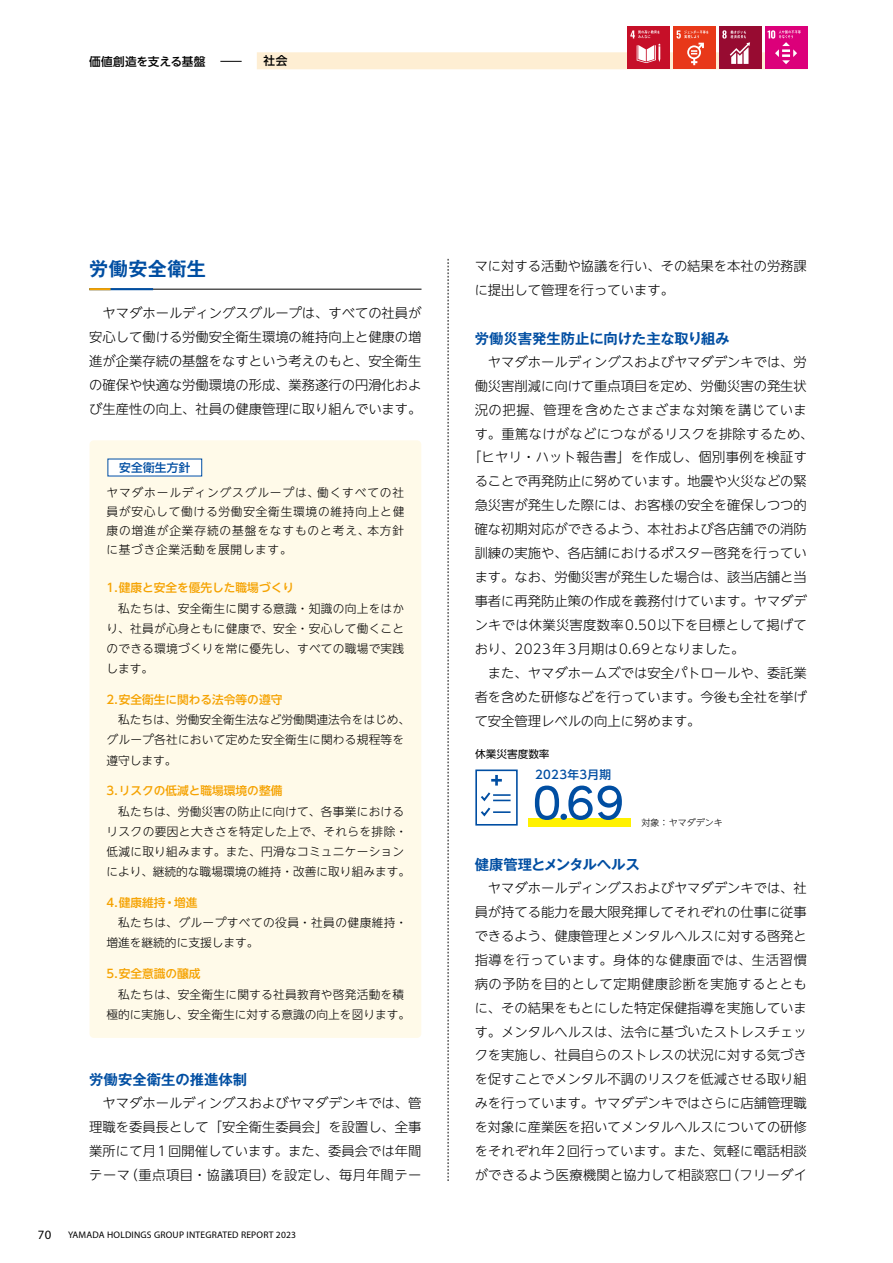
<style>
.page{position:relative;width:893px;height:1263px;background:#fff}
.page>*{position:absolute;margin:0;border:0;box-sizing:border-box;transform-origin:0 0}
.t1{font:51px "Sofia Pro";color:#004ea2}
.t2{font:700 19.2px "Gothic MB101 Pr 5 De";letter-spacing:.02em;color:#004ea2}
.t3{font:700 14.4px "Gothic MB101 Pr 5 De";color:#004ea2}
.t4{font:700 14.4px "Gothic MB101 Pr 5 De";letter-spacing:-.02em;color:#004ea2}
.t5{font:300 13.35px/23.9px "UD Shin Go NT Pro";color:#000;text-align:justify}
.t6{font:300 13.35px "UD Shin Go NT Pro";letter-spacing:.025em;color:#000}
.t7{font:300 13.35px "UD Shin Go NT Pro";letter-spacing:.02em;color:#000}
.t8{font:300 13.35px "UD Shin Go NT Pro";letter-spacing:.045em;color:#000}
.t9{font:300 13.35px "UD Shin Go NT Pro";letter-spacing:.03em;color:#000}
.t10{font:12.75px "Myriad Pro";color:#000}
.t11{font:300 11.7px/20.2px "UD Shin Go NT Pro";letter-spacing:.02em;color:#000;text-align:justify}
.t12{font:300 11.7px/20.2px "UD Shin Go NT Pro";color:#000}
.t13{font:500 11.7px "UD Shin Go NT Pro";color:#f5a200}
.t14{font:500 11.7px "UD Shin Go NT Pro";letter-spacing:.025em;color:#004ea2}
.t15{font:500 11.7px "UD Shin Go NT Pro";letter-spacing:-.015em;color:#000}
.t16{font:500 11.7px "UD Shin Go NT Pro";letter-spacing:.005em;color:#000}
.t17{font:10.65px "UD Shin Go NT Pro";color:#000}
.t18{font:9.6px "Myriad Pro";letter-spacing:.02em;color:#000}
.t19{font:300 9px "UD Shin Go NT Pro";color:#000}
</style>
<div class="page">
<svg style="left:448px;top:259px;width:1px;height:922px"></svg>
<hr style="left:89px;top:289px;width:332px;height:1px;background:#000">
<hr style="left:89px;top:288px;width:64px;height:2px;background:#004ea2">
<hr style="left:89px;top:288px;width:22px;height:2px;background:#f5a200">
<div style="left:475px;top:769px;width:43px;height:56px;border:2px solid #004ea2"></div>
<svg style="left:481px;top:775px;width:30px;height:42px"></svg>
<div style="left:528px;top:819px;width:103px;height:8px;background:#fff100"></div>
<div style="left:90px;top:440px;width:331px;height:598px;background:#fffae9;border-radius:4px"></div>
<div style="left:108px;top:459px;width:94px;height:17px;background:#fff"></div>
<div style="left:257px;top:52px;width:550px;height:17px;background:#feeed3"></div>
<svg style="left:220px;top:61px;width:22px;height:1px"></svg>
<div style="left:765px;top:27px;width:42px;height:42px;background:#dc007a"></div>
<svg style="left:767px;top:30px;width:34px;height:34px"></svg>
<div style="left:673px;top:27px;width:42px;height:42px;background:#e83819"></div>
<svg style="left:677px;top:30px;width:31px;height:35px"></svg>
<div style="left:719px;top:27px;width:42px;height:42px;background:#970b31"></div>
<svg style="left:722px;top:30px;width:28px;height:34px"></svg>
<div style="left:627px;top:27px;width:42px;height:42px;background:#c60f28"></div>
<svg style="left:637px;top:44px;width:23px;height:19px"></svg>
<svg style="left:630px;top:30px;width:30px;height:8px"></svg>
<p class="t15" style="left:89px;top:52px;width:118px">価値創造を支える基盤</p>
<p class="t16" style="left:264px;top:51px;width:25px">社会</p>
<h2 class="t2" style="left:89px;top:252px;width:118px">労働安全衛生</h2>
<p class="t5" style="left:89px;top:301px;width:334px;text-indent:13px">ヤマダホールディングスグループは、すべての社員が安心して働ける労働安全衛生環境の維持向上と健康の増進が企業存続の基盤をなすという考えのもと、安全衛生の確保や快適な労働環境の形成、業務遂行の円滑化および生産性の向上、社員の健康管理に取り組んでいます。</p>
<p class="t14" style="left:119px;top:458px;width:73px">安全衛生方針</p>
<p class="t11" style="left:107px;top:482px;width:299px;line-height:19.2px">ヤマダホールディングスグループは、働くすべての社員が安心して働ける労働安全衛生環境の維持向上と健康の増進が企業存続の基盤をなすものと考え、本方針に基づき企業活動を展開します。</p>
<p class="t13" style="left:107px;top:578px;width:189px">1.健康と安全を優先した職場づくり</p>
<p class="t11" style="left:107px;top:598px;width:299px;text-indent:12px">私たちは、安全衛生に関する意識・知識の向上をはかり、社員が心身ともに健康で、安全・安心して働くことのできる環境づくりを常に優先し、すべての職場で実践します。</p>
<p class="t13" style="left:107px;top:690px;width:177px">2.安全衛生に関わる法令等の遵守</p>
<p class="t12" style="left:107px;top:709px;width:305px;text-indent:12px">私たちは、労働安全衛生法など労働関連法令をはじめ、グループ各社において定めた安全衛生に関わる規程等を遵守します。</p>
<p class="t13" style="left:107px;top:781px;width:177px">3.リスクの低減と職場環境の整備</p>
<p class="t11" style="left:107px;top:801px;width:305px;text-align:center">私たちは、労働災害の防止に向けて、各事業における<br>リスクの要因と大きさを特定した上で、それらを排除・低減に取り組みます。また、円滑なコミュニケーションにより、継続的な職場環境の維持・改善に取り組みます。</p>
<p class="t13" style="left:107px;top:893px;width:93px">4.健康維持・増進</p>
<p class="t11" style="left:107px;top:912px;width:302px;text-indent:12px">私たちは、グループすべての役員・社員の健康維持・増進を継続的に支援します。</p>
<p class="t13" style="left:107px;top:964px;width:95px">5.安全意識の醸成</p>
<p class="t12" style="left:107px;top:983px;width:305px;text-align:center">私たちは、安全衛生に関する社員教育や啓発活動を積<br>極的に実施し、安全衛生に対する意識の向上を図ります。</p>
<p class="t3" style="left:89px;top:1068px;width:159px">労働安全衛生の推進体制</p>
<p class="t5" style="left:89px;top:1091px;width:334px;text-indent:13px">ヤマダホールディングスおよびヤマダデンキでは、管理職を委員長として「安全衛生委員会」を設置し、全事業所にて月1回開催しています。また、委員会では年間テーマ（重点項目・協議項目）を設定し、毎月年間テー</p>
<p class="t10" style="left:38px;top:1226px;width:15px">70</p>
<p class="t18" style="left:68px;top:1228px;width:230px">YAMADA HOLDINGS GROUP INTEGRATED REPORT 2023</p>
<p class="t5" style="left:475px;top:254px;width:334px">マに対する活動や協議を行い、その結果を本社の労務課に提出して管理を行っています。</p>
<p class="t3" style="left:475px;top:326px;width:256px">労働災害発生防止に向けた主な取り組み</p>
<p class="t5" style="left:488px;top:349px;width:320px">ヤマダホールディングスおよびヤマダデンキでは、労</p>
<p class="t5" style="left:475px;top:373px;width:334px">働災害削減に向けて重点項目を定め、労働災害の発生状</p>
<p class="t8" style="left:475px;top:399px;width:334px">況の把握、管理を含めたさまざまな対策を講じていま</p>
<p class="t6" style="left:475px;top:423px;width:340px">す。重篤なけがなどにつながるリスクを排除するため、</p>
<p class="t6" style="left:468px;top:447px;width:340px">「ヒヤリ・ハット報告書」を作成し、個別事例を検証す</p>
<p class="t5" style="left:475px;top:469px;width:334px">ることで再発防止に努めています。地震や火災などの緊</p>
<p class="t5" style="left:475px;top:493px;width:334px">急災害が発生した際には、お客様の安全を確保しつつ的</p>
<p class="t5" style="left:475px;top:517px;width:334px">確な初期対応ができるよう、本社および各店舗での消防</p>
<p class="t5" style="left:475px;top:541px;width:334px">訓練の実施や、各店舗におけるポスター啓発を行ってい</p>
<p class="t5" style="left:475px;top:565px;width:334px">ます。なお、労働災害が発生した場合は、該当店舗と当</p>
<p class="t5" style="left:475px;top:588px;width:334px">事者に再発防止策の作成を義務付けています。ヤマダデ</p>
<p class="t7" style="left:475px;top:614px;width:334px">ンキでは休業災害度数率0.50以下を目標として掲げて</p>
<p class="t9" style="left:475px;top:638px;width:271px">おり、2023年3月期は0.69となりました。</p>
<p class="t5" style="left:488px;top:660px;width:320px">また、ヤマダホームズでは安全パトロールや、委託業</p>
<p class="t5" style="left:475px;top:684px;width:334px">者を含めた研修などを行っています。今後も全社を挙げ</p>
<p class="t5" style="left:475px;top:708px;width:227px">て安全管理レベルの向上に努めます。</p>
<p class="t17" style="left:475px;top:746px;width:76px">休業災害度数率</p>
<h1 class="t1" style="left:532px;top:764px;width:94px">0.69</h1>
<p class="t14" style="left:535px;top:765px;width:77px">2023年3月期</p>
<p class="t19" style="left:642px;top:815px;width:83px">対象：ヤマダデンキ</p>
<p class="t4" style="left:475px;top:852px;width:167px">健康管理とメンタルヘルス</p>
<p class="t5" style="left:475px;top:875px;width:334px;text-indent:13px">ヤマダホールディングスおよびヤマダデンキでは、社員が持てる能力を最大限発揮してそれぞれの仕事に従事できるよう、健康管理とメンタルヘルスに対する啓発と指導を行っています。身体的な健康面では、生活習慣病の予防を目的として定期健康診断を実施するとともに、その結果をもとにした特定保健指導を実施しています。メンタルヘルスは、法令に基づいたストレスチェックを実施し、社員自らのストレスの状況に対する気づきを促すことでメンタル不調のリスクを低減させる取り組みを行っています。ヤマダデンキではさらに店舗管理職を対象に産業医を招いてメンタルヘルスについての研修をそれぞれ年2回行っています。また、気軽に電話相談ができるよう医療機関と協力して相談窓口（フリーダイ</p>
</div>
